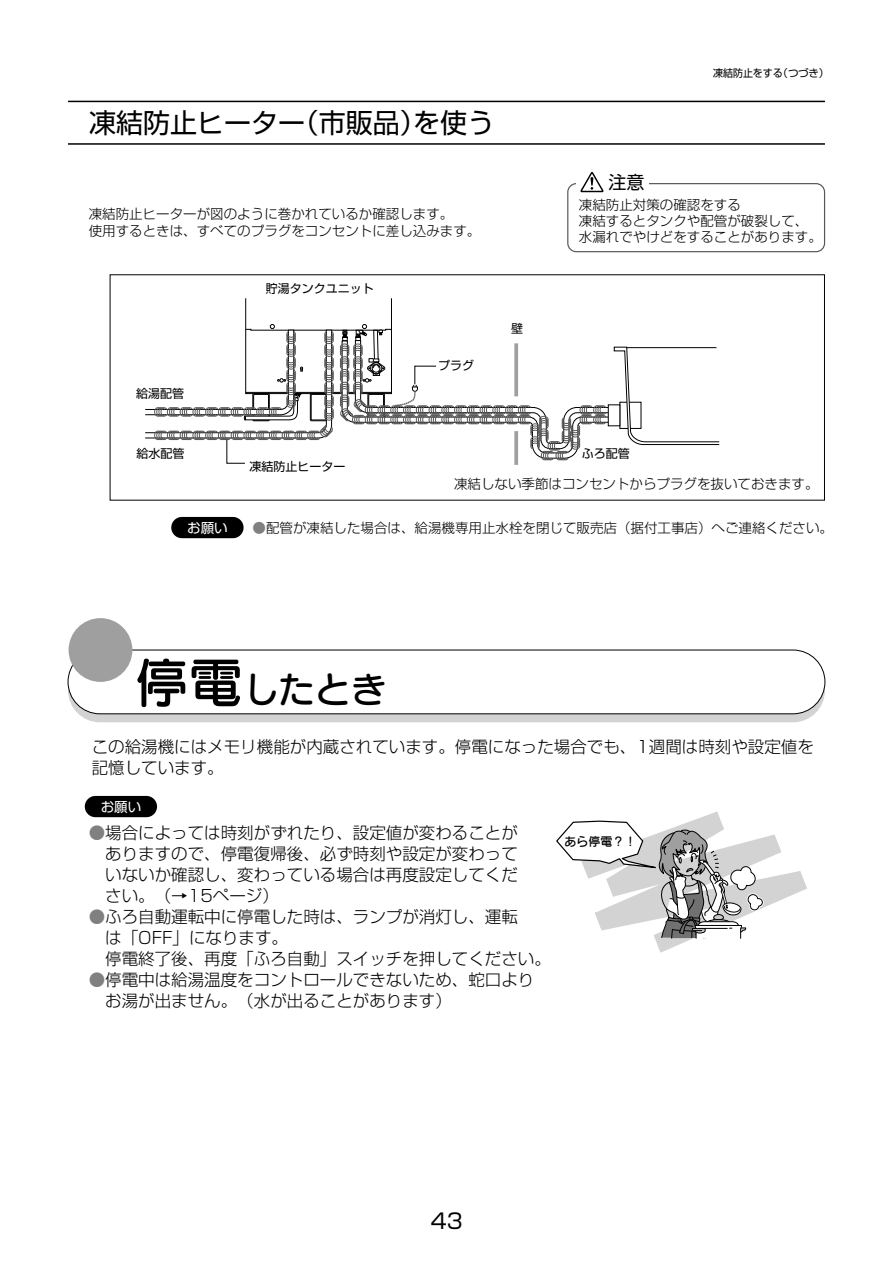
<style>
.page{position:relative;width:893px;height:1263px;background:#fff}
.page>*{position:absolute;margin:0;border:0;box-sizing:border-box;transform-origin:0 0}
.t1{font:36px "Seurat Pro DB";color:#000}
.t2{font:27px "Shin Go Pro";color:#000}
.t3{font:21px "Shin Go Pro";color:#000}
.t4{font:18px "Shin Go Pro";color:#000}
.t5{font:300 16.5px/21px "Shin Go Pro";color:#000}
.t6{font:300 13.5px/16.2px "Shin Go Pro";color:#000}
.t7{font:13.5px "Shin Go Pro";color:#fff}
.t8{font:12px "Shin Go Pro";color:#000}
.t9{font:12px "Seurat Pro DB";color:#000}
.t10{font:10.5px "Shin Go Pro";color:#000;scale:.95 1}
.s1{color:#808080}
.s2{font-size:54px}
</style>
<div class="page">
<div style="left:171px;top:517px;width:73px;height:21px;background:#000;border-radius:11px"></div>
<div style="left:567px;top:183px;width:258px;height:69px;border:1px solid #595757;border-radius:9px"></div>
<div style="left:576px;top:179px;width:73px;height:9px;background:#fff"></div>
<svg style="left:580px;top:172px;width:24px;height:20px"></svg>
<hr style="left:68px;top:101px;width:757px;height:1px;background:#000">
<hr style="left:68px;top:143px;width:757px;height:2px;background:#000">
<svg style="left:556px;top:811px;width:251px;height:142px"></svg>
<div style="left:68px;top:658px;width:757px;height:64px;background:#d3d3d4;border-radius:32px"></div>
<div style="left:68px;top:650px;width:757px;height:64px;background:#fff;border-radius:32px"></div>
<div style="left:68px;top:650px;width:757px;height:64px;border:1px solid #000;border-radius:32px"></div>
<div style="left:69px;top:618px;width:63px;height:64px;background:#9f9fa0;border-radius:50%"></div>
<div style="left:85px;top:796px;width:72px;height:21px;background:#000;border-radius:11px"></div>
<svg style="left:145px;top:324px;width:575px;height:140px"></svg>
<h2 class="t2" style="left:89px;top:101px;width:407px">凍結防止ヒーター（市販品）を使う</h2>
<p class="t6" style="left:89px;top:204px;width:393px">凍結防止ヒーターが図のように巻かれているか確認します。<br>使用するときは、すべてのプラグをコンセントに差し込みます。</p>
<p class="t8" style="left:136px;top:384px;width:49px">給湯配管</p>
<p class="t8" style="left:266px;top:278px;width:109px">貯湯タンクユニット</p>
<p class="t8" style="left:438px;top:356px;width:37px">プラグ</p>
<p class="t8" style="left:511px;top:319px;width:13px">壁</p>
<p class="t10" style="left:713px;top:64px;width:124px">凍結防止をする（つづき）</p>
<p class="t4" style="left:609px;top:167px;width:37px">注意</p>
<p class="t6" style="left:579px;top:195px;width:244px">凍結防止対策の確認をする<br>凍結するとタンクや配管が破裂して、水漏れでやけどをすることがあります。</p>
<p class="t8" style="left:137px;top:444px;width:49px">給水配管</p>
<p class="t8" style="left:582px;top:443px;width:49px">ふろ配管</p>
<p class="t8" style="left:250px;top:456px;width:97px">凍結防止ヒーター</p>
<p class="t7" style="left:187px;top:516px;width:42px">お願い</p>
<p class="t6" style="left:454px;top:474px;width:366px">凍結しない季節はコンセントからプラグを抜いておきます。</p>
<p class="t6" style="left:253px;top:518px;width:582px"><span class="s1">●</span>配管が凍結した場合は、給湯機専用止水栓を閉じて販売店（据付工事店）へご連絡ください。</p>
<h1 class="t1" style="left:135px;top:666px;width:254px"><span class="s2">停電</span>したとき</h1>
<p class="t5" style="left:92px;top:734px;width:724px">この給湯機にはメモリ機能が内蔵されています。停電になった場合でも、1週間は時刻や設定値を記憶しています。</p>
<p class="t7" style="left:101px;top:795px;width:42px">お願い</p>
<p class="t5" style="left:89px;top:820px;width:430px;text-align:justify"><span class="s1">●</span>場合によっては時刻がずれたり、設定値が変わることが　ありますので、停電復帰後、必ず時刻や設定が変わって　いないか確認し、変わっている場合は再度設定してくだ　さい。（→15ページ）</p>
<p class="t5" style="left:89px;top:904px;width:463px"><span class="s1">●</span>ふろ自動運転中に停電した時は、ランプが消灯し、運転<br>　は「OFF」になります。<br>　停電終了後、再度「ふろ自動」スイッチを押してください。</p>
<p class="t5" style="left:89px;top:967px;width:447px"><span class="s1">●</span>停電中は給湯温度をコントロールできないため、蛇口より　お湯が出ません。（水が出ることがあります）</p>
<p class="t9" style="left:564px;top:833px;width:73px">あら停電？！</p>
<p class="t3" style="left:431px;top:1204px;width:33px">43</p>
</div>
